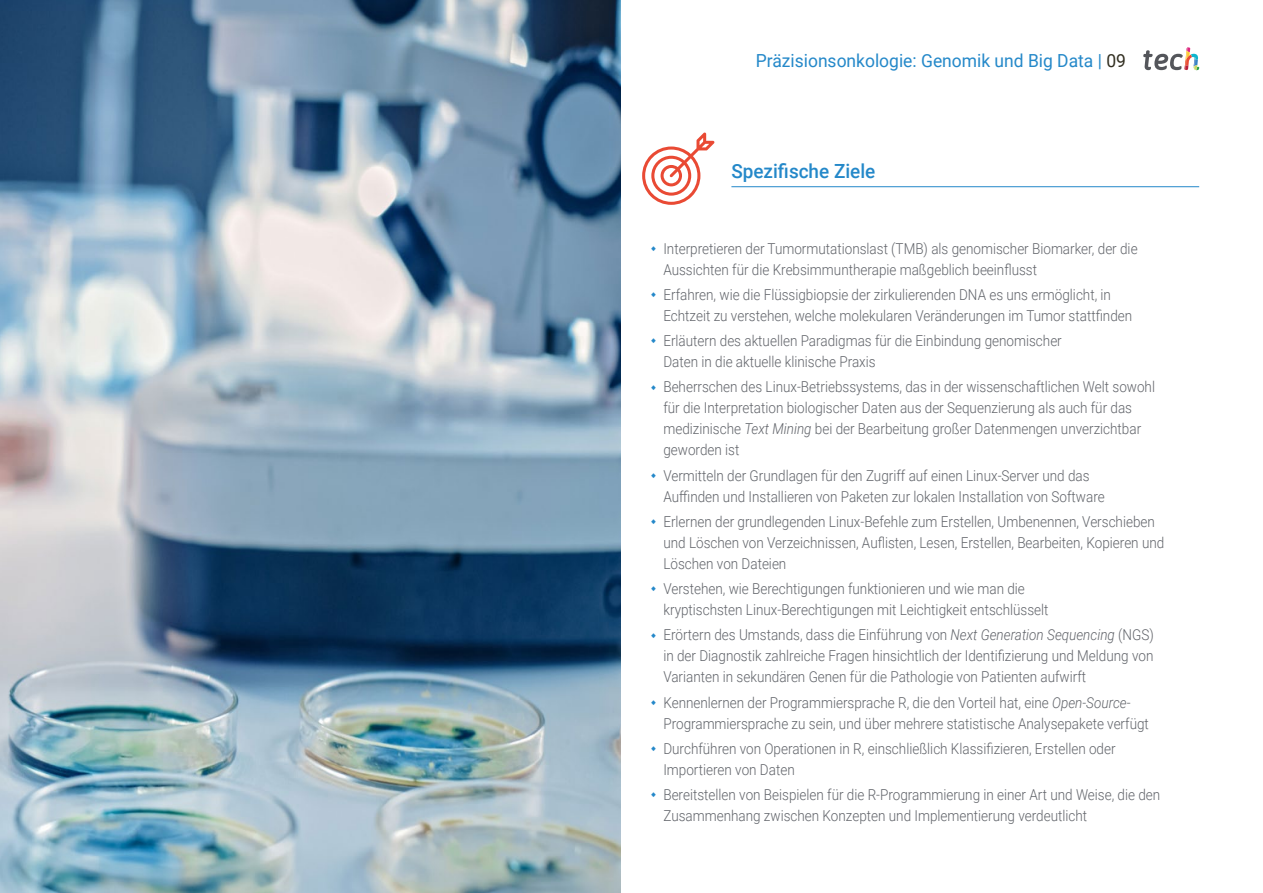
<style>
.page{position:relative;width:1263px;height:893px;background:#fff}
.page>*{position:absolute;margin:0;border:0;box-sizing:border-box;transform-origin:0 0}
.t1{font:500 19.5px "Roboto";color:#2488c9}
.t2{font:18px "Roboto";color:#2488c9}
.t3{font:300 15px/21px "Roboto";color:#61646a;scale:.9 1}
.s1{color:#312e20}
.s2{font-style:italic}
</style>
<div class="page">
<hr style="left:731px;top:186px;width:468px;height:1px;background:#2488c9">
<svg style="left:642px;top:132px;width:72px;height:73px"></svg>
<svg style="left:1143px;top:47px;width:56px;height:24px"></svg>
<img style="left:0;top:0;width:621px;height:893px">
<p class="t2" style="left:756px;top:48px;width:372px">Präzisionsonkologie: Genomik und Big Data | <span class="s1">09</span></p>
<h1 class="t1" style="left:731px;top:158px;width:145px">Spezifische Ziele</h1>
<p class="t3" style="left:663px;top:237px;width:528px">Interpretieren der Tumormutationslast (TMB) als genomischer Biomarker, der die<br>Aussichten für die Krebsimmuntherapie maßgeblich beeinflusst</p>
<p class="t3" style="left:663px;top:283px;width:522px">Erfahren, wie die Flüssigbiopsie der zirkulierenden DNA es uns ermöglicht, in<br>Echtzeit zu verstehen, welche molekularen Veränderungen im Tumor stattfinden</p>
<p class="t3" style="left:663px;top:330px;width:444px">Erläutern des aktuellen Paradigmas für die Einbindung genomischer<br>Daten in die aktuelle klinische Praxis</p>
<p class="t3" style="left:663px;top:376px;width:548px">Beherrschen des Linux-Betriebssystems, das in der wissenschaftlichen Welt sowohl für die Interpretation biologischer Daten aus der Sequenzierung als auch für das medizinische <span class="s2">Text Mining</span> bei der Bearbeitung großer Datenmengen unverzichtbar geworden ist</p>
<p class="t3" style="left:663px;top:464px;width:492px">Vermitteln der Grundlagen für den Zugriff auf einen Linux-Server und das<br>Auffinden und Installieren von Paketen zur lokalen Installation von Software</p>
<p class="t3" style="left:663px;top:510px;width:558px">Erlernen der grundlegenden Linux-Befehle zum Erstellen, Umbenennen, Verschieben und Löschen von Verzeichnissen, Auflisten, Lesen, Erstellen, Bearbeiten, Kopieren und<br>Löschen von Dateien</p>
<p class="t3" style="left:663px;top:578px;width:430px">Verstehen, wie Berechtigungen funktionieren und wie man die kryptischsten Linux-Berechtigungen mit Leichtigkeit entschlüsselt</p>
<p class="t3" style="left:663px;top:624px;width:546px;text-align:justify">Erörtern des Umstands, dass die Einführung von <span class="s2">Next Generation Sequencing</span> (NGS) in der Diagnostik zahlreiche Fragen hinsichtlich der Identifizierung und Meldung von Varianten in sekundären Genen für die Pathologie von Patienten aufwirft</p>
<p class="t3" style="left:663px;top:691px;width:541px">Kennenlernen der Programmiersprache R, die den Vorteil hat, eine <span class="s2">Open-Source</span>-<br>Programmiersprache zu sein, und über mehrere statistische Analysepakete verfügt</p>
<p class="t3" style="left:663px;top:737px;width:504px">Durchführen von Operationen in R, einschließlich Klassifizieren, Erstellen oder<br>Importieren von Daten</p>
<p class="t3" style="left:663px;top:784px;width:554px">Bereitstellen von Beispielen für die R-Programmierung in einer Art und Weise, die den<br>Zusammenhang zwischen Konzepten und Implementierung verdeutlicht</p>
</div>
